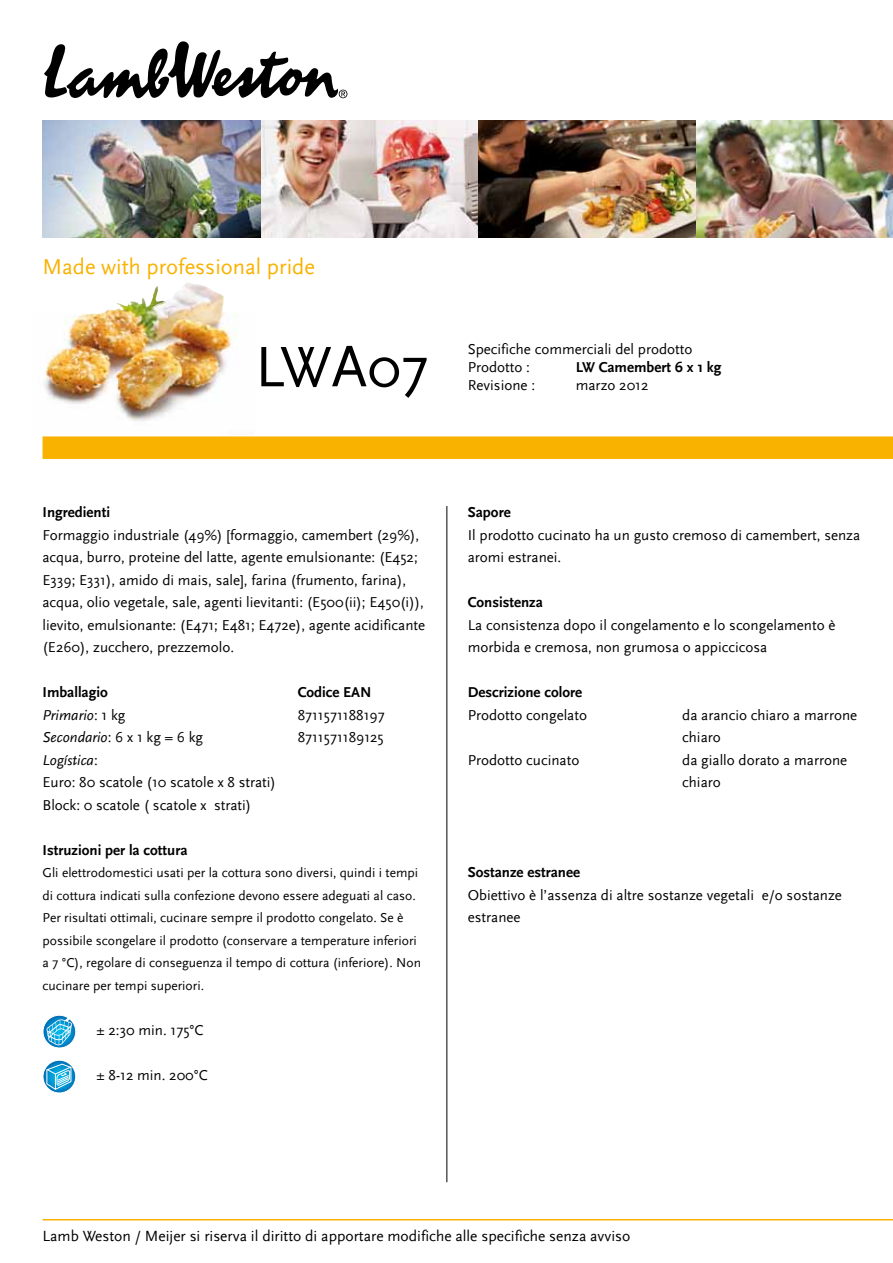
<style>
.page{position:relative;width:893px;height:1263px;background:#fff}
.page>*{position:absolute;margin:0;border:0;box-sizing:border-box;transform-origin:0 0}
.t1{font:59.55px "Scala Sans";color:#000}
.t2{font:22.5px "Scala Sans";color:#f9b200}
.t3{font:15.45px "Scala Sans";color:#000}
.t4{font:15px/22.5px "Scala Sans";color:#000}
.t5{font:700 15px "Scala Sans";color:#000}
.t6{font:italic 15px "Scala Sans";color:#000}
.t7{font:13.5px/22.5px "Scala Sans";color:#000}
.s1{font-style:normal}
.s2{font-style:italic}
</style>
<div class="page">
<svg style="left:44px;top:41px;width:303px;height:57px"></svg>
<img style="left:43px;top:121px;width:850px;height:116px">
<hr style="left:43px;top:1219px;width:850px;height:1px;background:#f9b200">
<img style="left:44px;top:283px;width:193px;height:138px">
<div style="left:43px;top:436px;width:850px;height:23px;background:#f9b200"></div>
<svg style="left:43px;top:1015px;width:33px;height:33px"></svg>
<div style="left:43px;top:1015px;width:33px;height:33px;border:1px solid #fff;border-radius:50%"></div>
<svg style="left:46px;top:1015px;width:27px;height:31px"></svg>
<svg style="left:43px;top:1060px;width:33px;height:33px"></svg>
<div style="left:43px;top:1060px;width:33px;height:33px;border:1px solid #fff;border-radius:50%"></div>
<svg style="left:46px;top:1063px;width:26px;height:27px"></svg>
<hr style="left:446px;top:506px;width:1px;height:676px;background:#000">
<h2 class="t2" style="left:43px;top:255px;width:274px">Made with professional pride</h2>
<h1 class="t1" style="left:255px;top:335px;width:175px">LWA07</h1>
<p class="t4" style="left:468px;top:340px;width:226px;line-height:18px">Specifiche commerciali del prodotto<br>Prodotto :</p>
<p class="t5" style="left:576px;top:358px;width:147px">LW Camembert 6 x 1 kg</p>
<p class="t4" style="left:468px;top:374px;width:69px">Revisione :</p>
<p class="t4" style="left:576px;top:374px;width:74px">marzo 2012</p>
<p class="t5" style="left:43px;top:504px;width:69px">Ingredienti</p>
<p class="t4" style="left:43px;top:524px;width:384px">Formaggio industriale (49%) [formaggio, camembert (29%), acqua, burro, proteine del latte, agente emulsionante: (E452; E339; E331), amido di mais, sale], farina (frumento, farina), acqua, olio vegetale, sale, agenti lievitanti: (E500(ii); E450(i)), lievito, emulsionante: (E471; E481; E472e), agente acidificante (E260), zucchero, prezzemolo.</p>
<p class="t5" style="left:43px;top:684px;width:67px">Imballagio</p>
<p class="t5" style="left:298px;top:684px;width:75px">Codice EAN</p>
<p class="t6" style="left:43px;top:706px;width:85px">Primario<span class="s1">: 1 kg</span></p>
<p class="t4" style="left:298px;top:704px;width:88px">8711571188197</p>
<p class="t6" style="left:43px;top:729px;width:162px">Secondario<span class="s1">: 6 x 1 kg = 6 kg</span></p>
<p class="t4" style="left:298px;top:726px;width:88px">8711571189125</p>
<p class="t4" style="left:43px;top:749px;width:235px"><span class="s2">Logística</span>:<br>Euro: 80 scatole (10 scatole x 8 strati)<br>Block: 0 scatole ( scatole x strati)</p>
<p class="t5" style="left:43px;top:841px;width:147px">Istruzioni per la cottura</p>
<p class="t7" style="left:43px;top:862px;width:380px">Gli elettrodomestici usati per la cottura sono diversi, quindi i tempi di cottura indicati sulla confezione devono essere adeguati al caso.<br>Per risultati ottimali, cucinare sempre il prodotto congelato. Se è possibile scongelare il prodotto (conservare a temperature inferiori a 7 °C), regolare di conseguenza il tempo di cottura (inferiore). Non cucinare per tempi superiori.</p>
<p class="t4" style="left:97px;top:1019px;width:109px">± 2:30 min. 175°C</p>
<p class="t4" style="left:97px;top:1064px;width:113px">± 8-12 min. 200°C</p>
<p class="t5" style="left:468px;top:504px;width:45px">Sapore</p>
<p class="t4" style="left:468px;top:524px;width:394px">Il prodotto cucinato ha un gusto cremoso di camembert, senza aromi estranei.</p>
<p class="t5" style="left:468px;top:594px;width:77px">Consistenza</p>
<p class="t4" style="left:468px;top:614px;width:369px">La consistenza dopo il congelamento e lo scongelamento è morbida e cremosa, non grumosa o appiccicosa</p>
<p class="t5" style="left:468px;top:684px;width:116px">Descrizione colore</p>
<p class="t4" style="left:468px;top:704px;width:121px">Prodotto congelato</p>
<p class="t4" style="left:682px;top:704px;width:176px">da arancio chiaro a marrone chiaro</p>
<p class="t4" style="left:468px;top:749px;width:113px">Prodotto cucinato</p>
<p class="t4" style="left:682px;top:749px;width:167px">da giallo dorato a marrone chiaro</p>
<p class="t5" style="left:468px;top:864px;width:114px">Sostanze estranee</p>
<p class="t4" style="left:468px;top:884px;width:376px">Obiettivo è l’assenza di altre sostanze vegetali e/o sostanze estranee</p>
<p class="t3" style="left:43px;top:1227px;width:589px">Lamb Weston / Meijer si riserva il diritto di apportare modifiche alle specifiche senza avviso</p>
</div>
